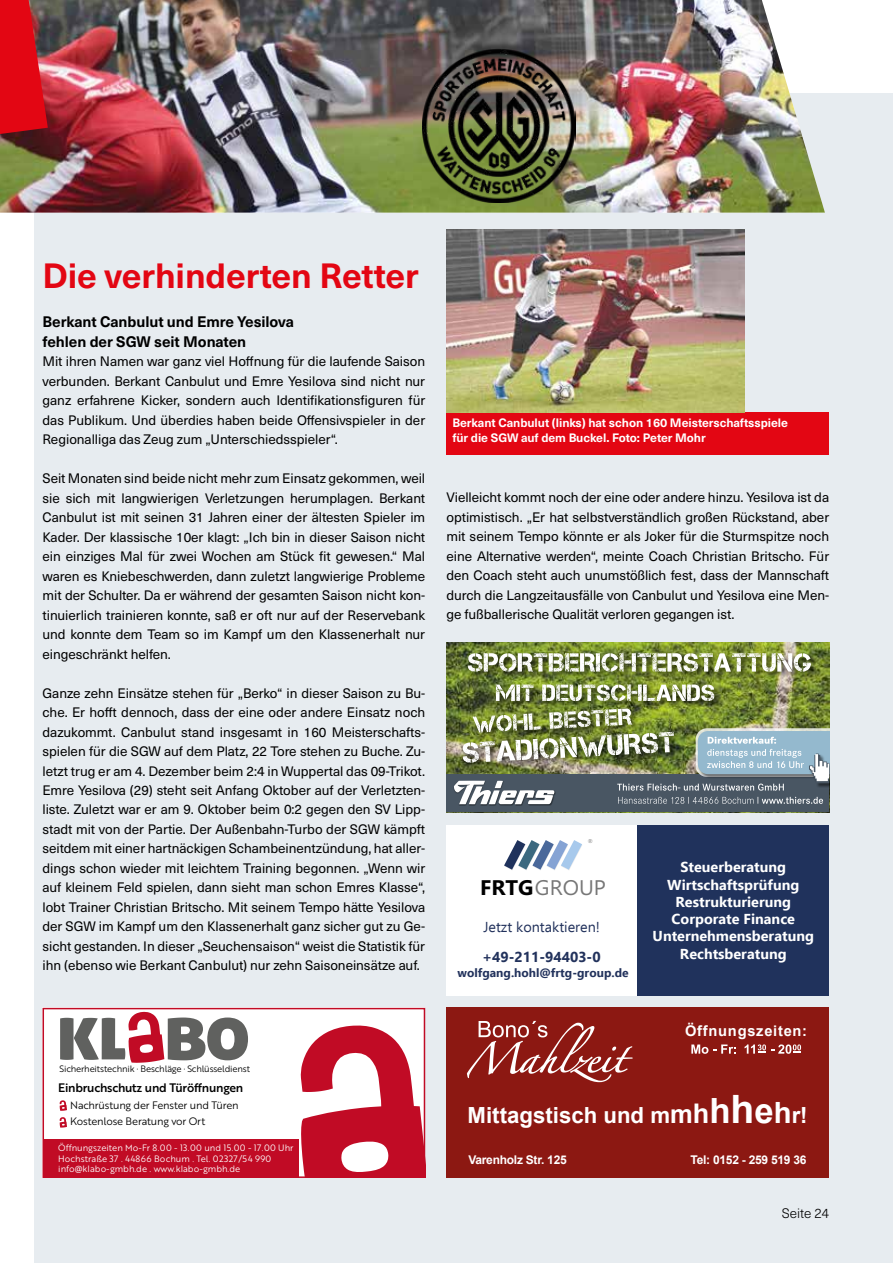
<style>
.page{position:relative;width:893px;height:1263px;background:#fff}
.page>*{position:absolute;margin:0;border:0;box-sizing:border-box;transform-origin:0 0}
.t1{font:700 34.5px "Neue Haas Unica W1 G";letter-spacing:-.005em;color:#e30613}
.t2{font:700 22.2px "Arial";color:#fff}
.t3{font:21.15px "Ebrima";color:#777}
.t4{font:700 15px/19.5px "Neue Haas Unica W1 G";letter-spacing:-.005em;color:#000}
.t5{font:700 14.7px "Arial";letter-spacing:.05em;color:#fff}
.t6{font:700 14.4px/17.2px "Ebrima";color:#fff;text-align:center}
.t7{font:14.4px "Ebrima";color:#22325c}
.t8{font:700 14.4px "Ebrima";color:#22325c}
.t9{font:13.5px/19.5px "Neue Haas Unica W1 G";letter-spacing:-.005em;color:#000;text-align:justify}
.t10{font:300 13.5px "Neue Haas Unica W1 G";color:#000}
.t11{font:700 12px/15px "Neue Haas Unica W1 G";letter-spacing:-.005em;color:#fff}
.t12{font:700 12px "Arial";letter-spacing:-.02em;color:#fff}
.t13{font:12px "Brother 1816 Medium";letter-spacing:-.02em;color:#000}
.t14{font:700 12px "Ebrima";color:#22325c}
.t15{font:10.5px/16.5px "Brother 1816 Book";letter-spacing:-.02em;color:#000}
.t16{font:9px/10.8px "Brother 1816 Book";color:#fff}
.t17{font:9px "Brother 1816 Book";letter-spacing:-.02em;color:#000}
.t18{font:5.55px "Ebrima";color:#777}
.s1{font-family:"Minion Pro"}
.s2{font-family:"Neue Haas Unica W1 G"}
.s3{font-weight:700;color:#000}
.s4{font-size:25.5px}
.s5{font-size:27px}
.s6{font-size:34.8px}
.s7{font-size:39px}
.s8{font-size:29.25px}
</style>
<div class="page">
<div style="left:34px;top:94px;width:859px;height:1169px;background:#e7ecf0"></div>
<img style="left:0;top:0;width:825px;height:213px">
<svg style="left:0;top:0;width:48px;height:134px;background:#cc141f"></svg>
<img style="left:423px;top:49px;width:153px;height:153px">
<div style="left:446px;top:1008px;width:383px;height:170px;background:#8c1812"></div>
<svg style="left:691px;top:1044px;width:45px;height:10px"></svg>
<svg style="left:744px;top:1044px;width:57px;height:10px"></svg>
<svg style="left:467px;top:1021px;width:166px;height:61px"></svg>
<div style="left:43px;top:1008px;width:382px;height:170px;background:#fff"></div>
<svg style="left:60px;top:1012px;width:188px;height:51px"></svg>
<div style="left:43px;top:1140px;width:255px;height:38px;background:#c10b25"></div>
<svg style="left:298px;top:1025px;width:124px;height:150px"></svg>
<svg style="left:60px;top:1100px;width:7px;height:11px"></svg>
<svg style="left:60px;top:1117px;width:7px;height:10px"></svg>
<div style="left:43px;top:1008px;width:382px;height:170px;border:2px solid #c10b25"></div>
<div style="left:446px;top:825px;width:383px;height:170px;background:#fff"></div>
<div style="left:638px;top:825px;width:191px;height:170px;background:#20325c"></div>
<svg style="left:504px;top:840px;width:78px;height:30px"></svg>
<img style="left:446px;top:642px;width:383px;height:133px">
<div style="left:446px;top:775px;width:383px;height:37px;background:#495663"></div>
<div style="left:454px;top:781px;width:102px;height:24px;background:#000;opacity:.45"></div>
<img style="left:454px;top:708px;width:375px;height:96px">
<div style="left:494px;top:683px;width:228px;height:25px;background:#000;opacity:.6"></div>
<svg style="left:496px;top:684px;width:218px;height:17px;background:#a5ae87"></svg>
<div style="left:467px;top:652px;width:352px;height:27px;background:#000;opacity:.6"></div>
<img style="left:468px;top:653px;width:343px;height:19px">
<div style="left:446px;top:412px;width:383px;height:43px;background:#e30613"></div>
<img style="left:446px;top:230px;width:298px;height:182px">
<h1 class="t1" style="left:43px;top:249px;width:378px">Die verhinderten Retter</h1>
<p class="t4" style="left:43px;top:311px;width:253px">Berkant Canbulut und Emre Yesilova fehlen der SGW seit Monaten</p>
<p class="t9" style="left:43px;top:351px;width:384px">Mit ihren Namen war ganz viel Hoffnung für die laufende Saison verbunden. Berkant Canbulut und Emre Yesilova sind nicht nur ganz erfahrene Kicker, sondern auch Identifikationsfiguren für das Publikum. Und überdies haben beide Offensivspieler in der Regionalliga das Zeug zum „Unterschiedsspieler“.</p>
<p class="t9" style="left:43px;top:468px;width:384px">Seit Monaten sind beide nicht mehr zum Einsatz gekommen, weil sie sich mit langwierigen Verletzungen herumplagen. Berkant Canbulut ist mit seinen 31 Jahren einer der ältesten Spieler im Kader. Der klassische 10er klagt: „Ich bin in dieser Saison nicht ein einziges Mal für zwei Wochen am Stück fit gewesen.“ Mal waren es Kniebeschwerden, dann zuletzt langwierige Probleme mit der Schulter. Da er während der gesamten Saison nicht kon&shy;tinuierlich trainieren konnte, saß er oft nur auf der Reservebank und konnte dem Team so im Kampf um den Klassenerhalt nur eingeschränkt helfen.</p>
<p class="t9" style="left:43px;top:682px;width:384px">Ganze zehn Einsätze stehen für „Berko“ in dieser Saison zu Bu&shy;che. Er hofft dennoch, dass der eine oder andere Einsatz noch dazukommt. Canbulut stand insgesamt in 160 Meisterschafts&shy;spielen für die SGW auf dem Platz, 22 Tore stehen zu Buche. Zu&shy;letzt trug er am 4. Dezember beim 2:4 in Wuppertal das 09-Trikot.<br>Emre Yesilova (29) steht seit Anfang Oktober auf der Verletzten&shy;liste. Zuletzt war er am 9. Oktober beim 0:2 gegen den SV Lipp&shy;stadt mit von der Partie. Der Außenbahn-Turbo der SGW kämpft seitdem mit einer hartnäckigen Schambeinentzündung, hat aller&shy;dings schon wieder mit leichtem Training begonnen. „Wenn wir auf kleinem Feld spielen, dann sieht man schon Emres Klasse“, lobt Trainer Christian Britscho. Mit seinem Tempo hätte Yesilova der SGW im Kampf um den Klassenerhalt ganz sicher gut zu Ge&shy;sicht gestanden. In dieser „Seuchensaison“ weist die Statistik für ihn (ebenso wie Berkant Canbulut) nur zehn Saisoneinsätze auf.</p>
<p class="t17" style="left:60px;top:1062px;width:192px">Sicherheitstechnik <span class="s1">.</span> Beschläge <span class="s1">.</span> Schlüsseldienst</p>
<p class="t13" style="left:58px;top:1079px;width:187px">Einbruchschutz und Türöffnungen</p>
<p class="t15" style="left:70px;top:1096px;width:170px">Nachrüstung der Fenster und Türen<br>Kostenlose Beratung vor Ort</p>
<p class="t16" style="left:58px;top:1142px;width:237px">Öffnungszeiten Mo-Fr 8.00 - 13.00 und 15.00 - 17.00 Uhr<br>Hochstraße 37 . 44866 Bochum . Tel. 02327/54 990 info<span class="s2">@</span>klabo-gmbh.de . www.klabo-gmbh.de</p>
<p class="t11" style="left:452px;top:414px;width:337px">Berkant Canbulut (links) hat schon 160 Meisterschaftsspiele für die SGW auf dem Buckel. Foto: Peter Mohr</p>
<p class="t9" style="left:446px;top:487px;width:384px">Vielleicht kommt noch der eine oder andere hinzu. Yesilova ist da optimistisch. „Er hat selbstverständlich großen Rückstand, aber mit seinem Tempo könnte er als Joker für die Sturmspitze noch eine Alternative werden“, meinte Coach Christian Britscho. Für den Coach steht auch unumstößlich fest, dass der Mannschaft durch die Langzeitausfälle von Canbulut und Yesilova eine Men&shy;ge fußballerische Qualität verloren gegangen ist.</p>
<p class="t18" style="left:588px;top:837px;width:7px">®</p>
<h3 class="t3" style="left:480px;top:872px;width:127px"><span class="s3">FRTG</span>GROUP</h3>
<p class="t7" style="left:483px;top:916px;width:118px">Jetzt kontaktieren!</p>
<p class="t14" style="left:457px;top:963px;width:173px">wolfgang.hohl@frtg-group.de</p>
<p class="t8" style="left:482px;top:945px;width:120px">+49-211-94403-0</p>
<p class="t6" style="left:653px;top:858px;width:163px">Steuerberatung<br>Wirtschaftsprüfung<br>Restrukturierung<br>Corporate Finance<br>Unternehmensberatung<br>Rechtsberatung</p>
<p class="t5" style="left:685px;top:1020px;width:123px">Öffnungszeiten:</p>
<h2 class="t2" style="left:468px;top:1099px;width:342px">Mittagstisch und m<span class="s4">m</span><span class="s5">h</span><span class="s6">h</span><span class="s7">h</span><span class="s6">e</span><span class="s8">h</span>r!</h2>
<p class="t12" style="left:468px;top:1151px;width:100px">Varenholz Str. 125</p>
<p class="t12" style="left:691px;top:1151px;width:117px">Tel: 0152 - 259 519 36</p>
<p class="t10" style="left:782px;top:1203px;width:49px">Seite 24</p>
</div>
